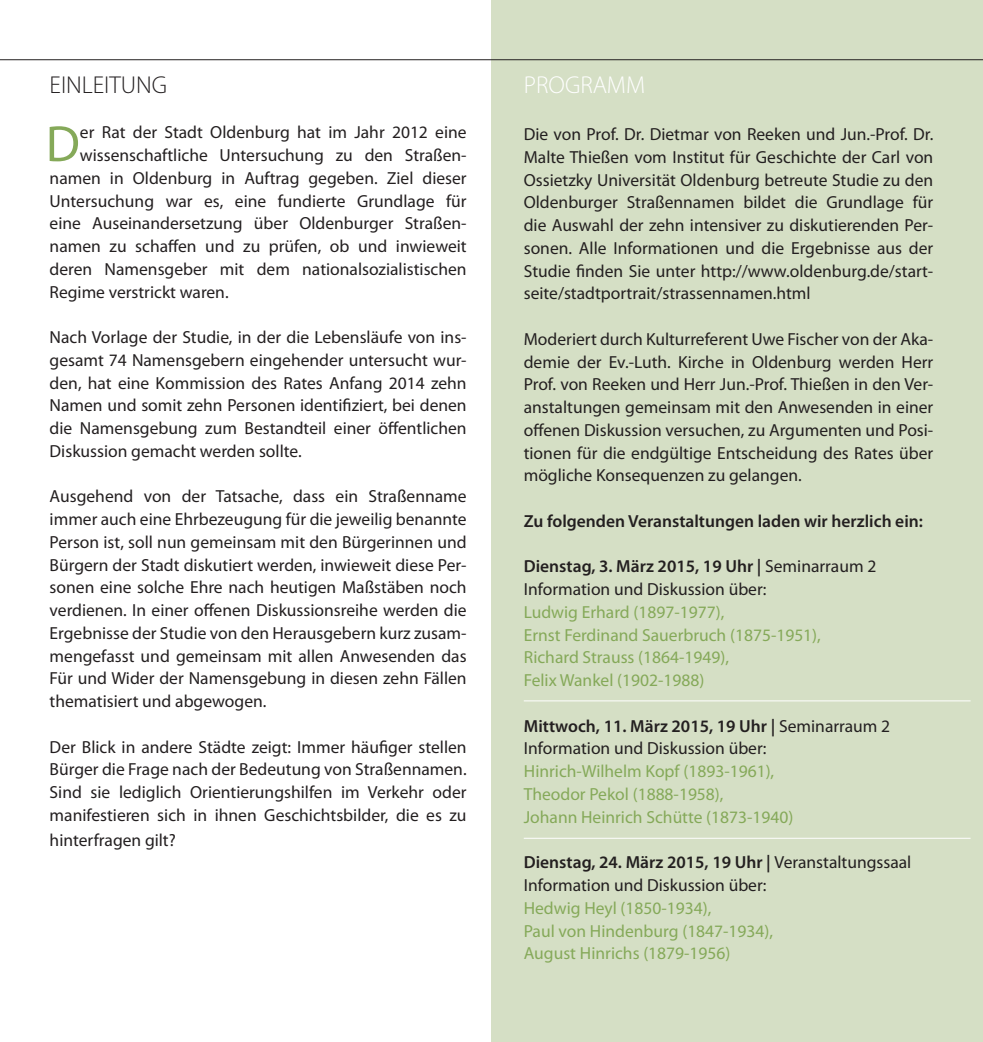
<style>
.page{position:relative;width:983px;height:1042px;background:#fff}
.page>*{position:absolute;margin:0;border:0;box-sizing:border-box;transform-origin:0 0}
.FLIESS{font:51.27px "Myriad Pro";color:#85a959}
.HEAD{font:300 24.5px "Myriad Pro";color:#231f20}
.HEAD-2{font:300 24.5px "Myriad Pro";color:#fff}
.FLIESS-2{font:17.5px/22.8px "Myriad Pro";color:#231f20;text-align:justify}
.FLIESS-3{font:17.5px/22.8px "Myriad Pro";color:#85a959}
.FLIESS-4{font:600 17.5px "Myriad Pro";color:#231f20}
.s1{font-weight:400}
.s2{color:#231f20}
</style>
<div class="page">
<div style="left:491px;top:0;width:491px;height:1042px;background:#d5dfc5"></div>
<hr style="left:523px;top:700px;width:447px;height:1px;background:#fff">
<hr style="left:523px;top:838px;width:447px;height:1px;background:#fff">
<hr style="left:0;top:59px;width:982px;height:1px;background:#231f20">
<p class="HEAD" style="left:50px;top:70px;width:119px">EINLEITUNG</p>
<p class="FLIESS" style="left:46px;top:112px;width:36px">D</p>
<p class="FLIESS-2" style="left:80px;top:121px;width:388px">er Rat der Stadt Oldenburg hat im Jahr 2012 eine</p>
<p class="FLIESS-2" style="left:80px;top:144px;width:388px">wissenschaftliche Untersuchung zu den Straßen-</p>
<p class="FLIESS-2" style="left:50px;top:166px;width:418px">namen in Oldenburg in Auftrag gegeben. Ziel dieser</p>
<p class="FLIESS-2" style="left:50px;top:189px;width:418px">Untersuchung war es, eine fundierte Grundlage für</p>
<p class="FLIESS-2" style="left:50px;top:212px;width:418px">eine Auseinandersetzung über Oldenburger Straßen-</p>
<p class="FLIESS-2" style="left:50px;top:235px;width:418px">namen zu schaffen und zu prüfen, ob und inwieweit</p>
<p class="FLIESS-2" style="left:50px;top:257px;width:418px">deren Namensgeber mit dem nationalsozialistischen</p>
<p class="FLIESS-2" style="left:50px;top:280px;width:180px">Regime verstrickt waren.</p>
<p class="FLIESS-2" style="left:50px;top:326px;width:418px">Nach Vorlage der Studie, in der die Lebensläufe von ins&shy;gesamt 74 Namensgebern eingehender untersucht wur&shy;den, hat eine Kommission des Rates Anfang 2014 zehn Namen und somit zehn Personen identifiziert, bei denen die Namensgebung zum Bestandteil einer öffentlichen Diskussion gemacht werden sollte.</p>
<p class="FLIESS-2" style="left:50px;top:485px;width:418px">Ausgehend von der Tatsache, dass ein Straßenname immer auch eine Ehrbezeugung für die jeweilig benannte Person ist, soll nun gemeinsam mit den Bürgerinnen und Bürgern der Stadt diskutiert werden, inwieweit diese Per&shy;sonen eine solche Ehre nach heutigen Maßstäben noch verdienen. In einer offenen Diskussionsreihe werden die Ergebnisse der Studie von den Herausgebern kurz zusam&shy;mengefasst und gemeinsam mit allen Anwesenden das Für und Wider der Namensgebung in diesen zehn Fällen thematisiert und abgewogen.</p>
<p class="FLIESS-2" style="left:50px;top:735px;width:418px">Der Blick in andere Städte zeigt: Immer häufiger stellen Bürger die Frage nach der Bedeutung von Straßennamen.<br>Sind sie lediglich Orientierungshilfen im Verkehr oder manifestieren sich in ihnen Geschichtsbilder, die es zu</p>
<p class="FLIESS-2" style="left:50px;top:828px;width:128px">hinterfragen gilt?</p>
<p class="HEAD-2" style="left:523px;top:70px;width:123px">PROGRAMM</p>
<p class="FLIESS-2" style="left:523px;top:123px;width:411px">Die von Prof. Dr. Dietmar von Reeken und Jun.-Prof. Dr.<br>Malte Thießen vom Institut für Geschichte der Carl von Ossietzky Universität Oldenburg betreute Studie zu den Oldenburger Straßennamen bildet die Grundlage für die Auswahl der zehn intensiver zu diskutierenden Per&shy;sonen. Alle Informationen und die Ergebnisse aus der Studie finden Sie unter http://www.oldenburg.de/start&shy;seite/stadtportrait/strassennamen.html</p>
<p class="FLIESS-2" style="left:523px;top:327px;width:411px">Moderiert durch Kulturreferent Uwe Fischer von der Aka&shy;demie der Ev.-Luth. Kirche in Oldenburg werden Herr Prof. von Reeken und Herr Jun.-Prof. Thießen in den Ver&shy;anstaltungen gemeinsam mit den Anwesenden in einer offenen Diskussion versuchen, zu Argumenten und Posi&shy;tionen für die endgültige Entscheidung des Rates über mögliche Konsequenzen zu gelangen.</p>
<p class="FLIESS-4" style="left:523px;top:510px;width:400px">Zu folgenden Veranstaltungen laden wir herzlich ein:</p>
<p class="FLIESS-4" style="left:523px;top:555px;width:354px">Dienstag, 3. März 2015, 19 Uhr | <span class="s1">Seminarraum 2</span></p>
<p class="FLIESS-3" style="left:523px;top:578px;width:298px"><span class="s2">Information und Diskussion über:<br></span>Ludwig Erhard (1897-1977),<br>Ernst Ferdinand Sauerbruch (1875-1951),<br>Richard Strauss (1864-1949),<br>Felix Wankel (1902-1988)</p>
<p class="FLIESS-4" style="left:523px;top:715px;width:368px">Mittwoch, 11. März 2015, 19 Uhr | <span class="s1">Seminarraum 2</span></p>
<p class="FLIESS-3" style="left:523px;top:737px;width:271px"><span class="s2">Information und Diskussion über:<br></span>Hinrich-Wilhelm Kopf (1893-1961), Theodor Pekol (1888-1958),<br>Johann Heinrich Schütte (1873-1940)</p>
<p class="FLIESS-4" style="left:523px;top:851px;width:389px">Dienstag, 24. März 2015, 19 Uhr | <span class="s1">Veranstaltungssaal</span></p>
<p class="FLIESS-2" style="left:523px;top:873px;width:244px">Information und Diskussion über:</p>
<p class="FLIESS-3" style="left:523px;top:896px;width:189px">Hedwig Heyl (1850-1934),</p>
<p class="FLIESS-3" style="left:523px;top:919px;width:251px">Paul von Hindenburg (1847-1934),</p>
<p class="FLIESS-3" style="left:523px;top:942px;width:208px">August Hinrichs (1879-1956)</p>
</div>
